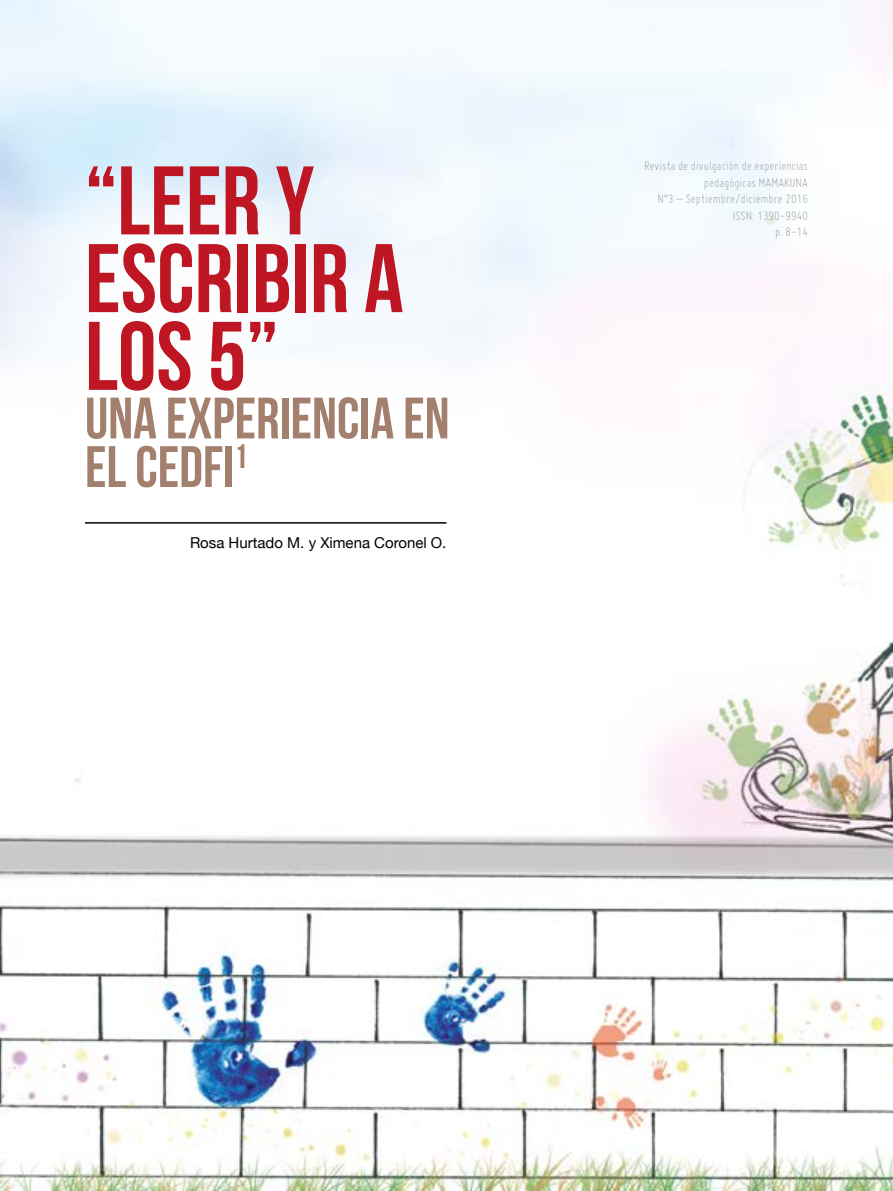
<style>
.page{position:relative;width:893px;height:1191px;background:#fff}
.page>*{position:absolute;margin:0;border:0;box-sizing:border-box;transform-origin:0 0}
.t1{font:700 97.05px/77.7px "Bebas Neue";color:#be1622}
.t2{font:700 58.2px/48.6px "Bebas Neue";color:#a2806d}
.t3{font:15px "Helvetica Neue";color:#000}
.t4{font:300 13.5px/16.5px "Miso";color:#9d9d9c;text-align:right}
</style>
<div class="page">
<img style="left:0;top:0;width:893px;height:1190px">
<hr style="left:85px;top:522px;width:361px;height:1px;background:#000">
<h1 class="t1" style="left:85px;top:161px;width:320px">“LEER Y<br>ESCRIBIR A<br>LOS 5”</h1>
<h2 class="t2" style="left:85px;top:393px;width:366px">UNA EXPERIENCIA EN<br>EL CEDFI<sup>1</sup></h2>
<p class="t3" style="left:190px;top:532px;width:258px">Rosa Hurtado M. y Ximena Coronel O.</p>
<p class="t4" style="left:644px;top:158px;width:165px">Revista de divulgación de experiencias pedagógicas MAMAKUNA<br>N°3 – Septiembre/diciembre 2016<br>ISSN: 1390-9940<br>p. 8-14</p>
</div>
